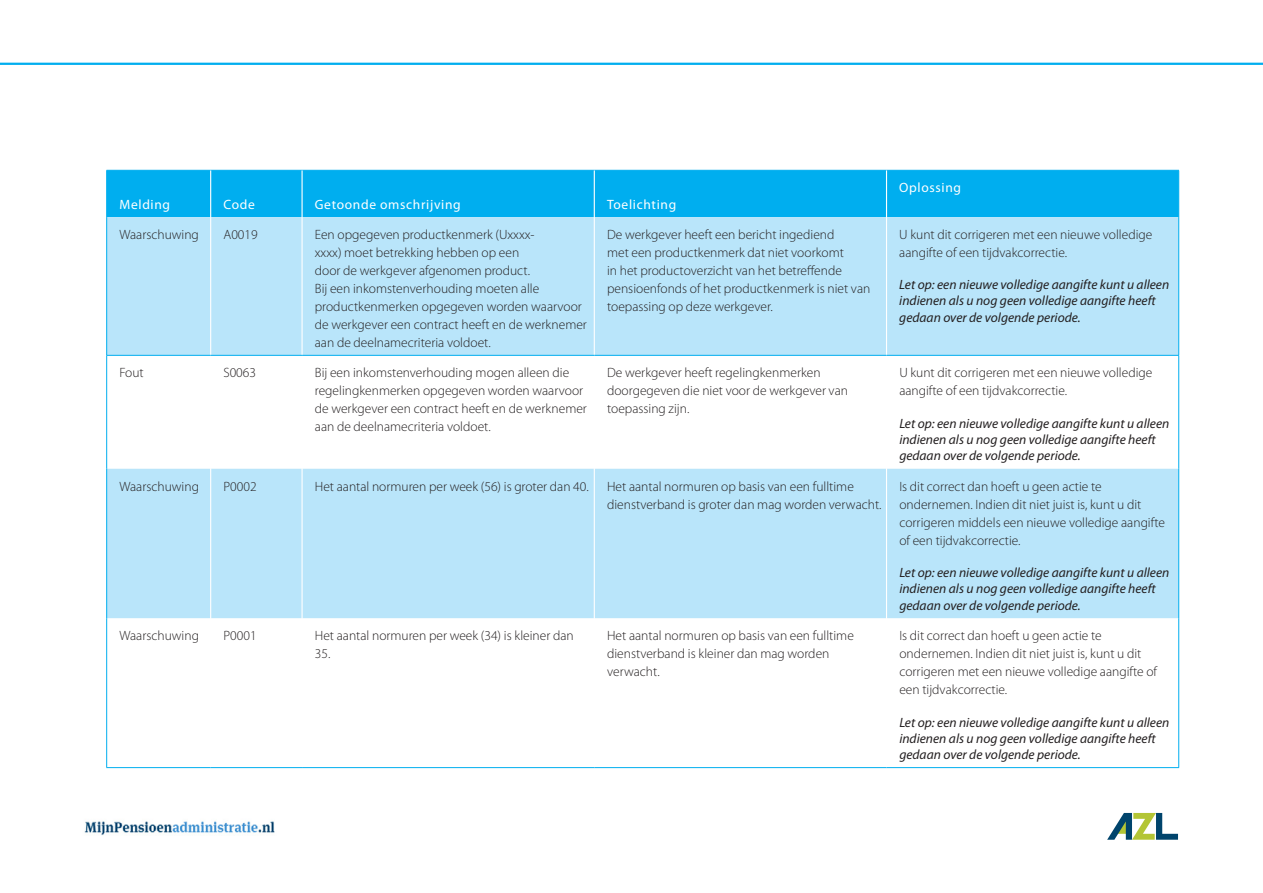
<style>
.page{position:relative;width:1263px;height:893px;background:#fff}
.page>*{position:absolute;margin:0;border:0;box-sizing:border-box;transform-origin:0 0}
.t1{font:300 13.5px/18px "Myriad Pro";color:#231f20}
.t2{font:italic 13.5px/16.2px "Myriad Pro";color:#231f20}
.t3{font:13.5px "Myriad Pro";letter-spacing:.05em;color:#fff}
</style>
<div class="page">
<hr style="left:0;top:63px;width:1263px;height:2px;background:#00aeef">
<svg style="left:1107px;top:813px;width:71px;height:27px"></svg>
<img style="left:84px;top:821px;width:191px;height:14px">
<div style="left:107px;top:171px;width:1071px;height:46px;background:#00aeef"></div>
<svg style="left:107px;top:217px;width:1071px;height:401px;fill:#b9e5fa"></svg>
<hr style="left:106px;top:217px;width:1px;height:138px;background:#00aeef">
<hr style="left:1178px;top:217px;width:1px;height:138px;background:#00aeef">
<hr style="left:106px;top:355px;width:1px;height:114px;background:#00aeef">
<hr style="left:1178px;top:355px;width:1px;height:114px;background:#00aeef">
<hr style="left:106px;top:469px;width:1px;height:149px;background:#00aeef">
<hr style="left:1178px;top:469px;width:1px;height:149px;background:#00aeef">
<hr style="left:106px;top:170px;width:1px;height:47px;background:#00aeef">
<hr style="left:106px;top:170px;width:105px;height:1px;background:#00aeef">
<hr style="left:211px;top:170px;width:91px;height:1px;background:#00aeef">
<hr style="left:302px;top:170px;width:292px;height:1px;background:#00aeef">
<hr style="left:594px;top:170px;width:292px;height:1px;background:#00aeef">
<hr style="left:886px;top:170px;width:293px;height:1px;background:#00aeef">
<hr style="left:210px;top:170px;width:1px;height:47px;background:#fff">
<hr style="left:301px;top:170px;width:2px;height:47px;background:#fff">
<hr style="left:594px;top:170px;width:1px;height:47px;background:#fff">
<hr style="left:886px;top:170px;width:1px;height:47px;background:#fff">
<hr style="left:1178px;top:170px;width:1px;height:47px;background:#00aeef">
<hr style="left:210px;top:217px;width:1px;height:138px;background:#fff">
<hr style="left:301px;top:217px;width:2px;height:138px;background:#fff">
<hr style="left:594px;top:217px;width:1px;height:138px;background:#fff">
<hr style="left:886px;top:217px;width:1px;height:138px;background:#fff">
<hr style="left:210px;top:355px;width:1px;height:114px;background:#fff">
<hr style="left:301px;top:355px;width:2px;height:114px;background:#fff">
<hr style="left:594px;top:355px;width:1px;height:114px;background:#fff">
<hr style="left:886px;top:355px;width:1px;height:114px;background:#fff">
<hr style="left:210px;top:469px;width:1px;height:149px;background:#fff">
<hr style="left:301px;top:469px;width:2px;height:149px;background:#fff">
<hr style="left:594px;top:469px;width:1px;height:149px;background:#fff">
<hr style="left:886px;top:469px;width:1px;height:149px;background:#fff">
<hr style="left:106px;top:355px;width:105px;height:1px;background:#00aeef">
<hr style="left:211px;top:355px;width:91px;height:1px;background:#00aeef">
<hr style="left:302px;top:355px;width:292px;height:1px;background:#00aeef">
<hr style="left:594px;top:355px;width:292px;height:1px;background:#00aeef">
<hr style="left:886px;top:355px;width:293px;height:1px;background:#00aeef">
<hr style="left:106px;top:618px;width:1px;height:149px;background:#00aeef">
<hr style="left:1178px;top:618px;width:1px;height:149px;background:#00aeef">
<hr style="left:106px;top:767px;width:105px;height:1px;background:#00aeef">
<hr style="left:211px;top:767px;width:91px;height:1px;background:#00aeef">
<hr style="left:302px;top:767px;width:292px;height:1px;background:#00aeef">
<hr style="left:594px;top:767px;width:292px;height:1px;background:#00aeef">
<hr style="left:886px;top:767px;width:293px;height:1px;background:#00aeef">
<p class="t3" style="left:119px;top:196px;width:52px">Melding</p>
<p class="t3" style="left:223px;top:196px;width:33px">Code</p>
<p class="t3" style="left:315px;top:196px;width:147px">Getoonde omschrijving</p>
<p class="t3" style="left:607px;top:196px;width:71px">Toelichting</p>
<p class="t3" style="left:899px;top:180px;width:63px">Oplossing</p>
<p class="t1" style="left:119px;top:225px;width:81px">Waarschuwing</p>
<p class="t1" style="left:223px;top:225px;width:36px">A0019</p>
<p class="t1" style="left:315px;top:225px;width:274px">Een opgegeven productkenmerk (Uxxxx-<br>xxxx) moet betrekking hebben op een<br>door de werkgever afgenomen product.<br>Bij een inkomstenverhouding moeten alle productkenmerken opgegeven worden waarvoor de werkgever een contract heeft en de werknemer aan de deelnamecriteria voldoet.</p>
<p class="t1" style="left:607px;top:225px;width:265px">De werkgever heeft een bericht ingediend<br>met een productkenmerk dat niet voorkomt<br>in het productoverzicht van het betreffende pensioenfonds of het productkenmerk is niet van toepassing op deze werkgever.</p>
<p class="t1" style="left:899px;top:225px;width:255px">U kunt dit corrigeren met een nieuwe volledige aangifte of een tijdvakcorrectie.</p>
<p class="t2" style="left:899px;top:276px;width:271px">Let op: een nieuwe volledige aangifte kunt u alleen indienen als u nog geen volledige aangifte heeft gedaan over de volgende periode.</p>
<p class="t1" style="left:119px;top:364px;width:26px">Fout</p>
<p class="t1" style="left:223px;top:364px;width:34px">S0063</p>
<p class="t1" style="left:315px;top:364px;width:274px">Bij een inkomstenverhouding mogen alleen die regelingkenmerken opgegeven worden waarvoor de werkgever een contract heeft en de werknemer aan de deelnamecriteria voldoet.</p>
<p class="t1" style="left:607px;top:364px;width:242px">De werkgever heeft regelingkenmerken doorgegeven die niet voor de werkgever van toepassing zijn.</p>
<p class="t1" style="left:899px;top:364px;width:255px">U kunt dit corrigeren met een nieuwe volledige aangifte of een tijdvakcorrectie.</p>
<p class="t2" style="left:899px;top:415px;width:271px">Let op: een nieuwe volledige aangifte kunt u alleen indienen als u nog geen volledige aangifte heeft gedaan over de volgende periode.</p>
<p class="t1" style="left:119px;top:477px;width:81px">Waarschuwing</p>
<p class="t1" style="left:223px;top:477px;width:35px">P0002</p>
<p class="t1" style="left:315px;top:477px;width:275px">Het aantal normuren per week (56) is groter dan 40.</p>
<p class="t1" style="left:607px;top:477px;width:276px">Het aantal normuren op basis van een fulltime dienstverband is groter dan mag worden verwacht.</p>
<p class="t1" style="left:899px;top:477px;width:267px">Is dit correct dan hoeft u geen actie te ondernemen. Indien dit niet juist is, kunt u dit corrigeren middels een nieuwe volledige aangifte of een tijdvakcorrectie.</p>
<p class="t2" style="left:899px;top:564px;width:271px">Let op: een nieuwe volledige aangifte kunt u alleen indienen als u nog geen volledige aangifte heeft gedaan over de volgende periode.</p>
<p class="t1" style="left:119px;top:627px;width:81px">Waarschuwing</p>
<p class="t1" style="left:223px;top:627px;width:35px">P0001</p>
<p class="t1" style="left:315px;top:627px;width:260px">Het aantal normuren per week (34) is kleiner dan<br>35.</p>
<p class="t1" style="left:607px;top:627px;width:248px">Het aantal normuren op basis van een fulltime dienstverband is kleiner dan mag worden verwacht.</p>
<p class="t1" style="left:899px;top:627px;width:259px">Is dit correct dan hoeft u geen actie te ondernemen. Indien dit niet juist is, kunt u dit corrigeren met een nieuwe volledige aangifte of een tijdvakcorrectie.</p>
<p class="t2" style="left:899px;top:714px;width:271px">Let op: een nieuwe volledige aangifte kunt u alleen indienen als u nog geen volledige aangifte heeft gedaan over de volgende periode.</p>
</div>
